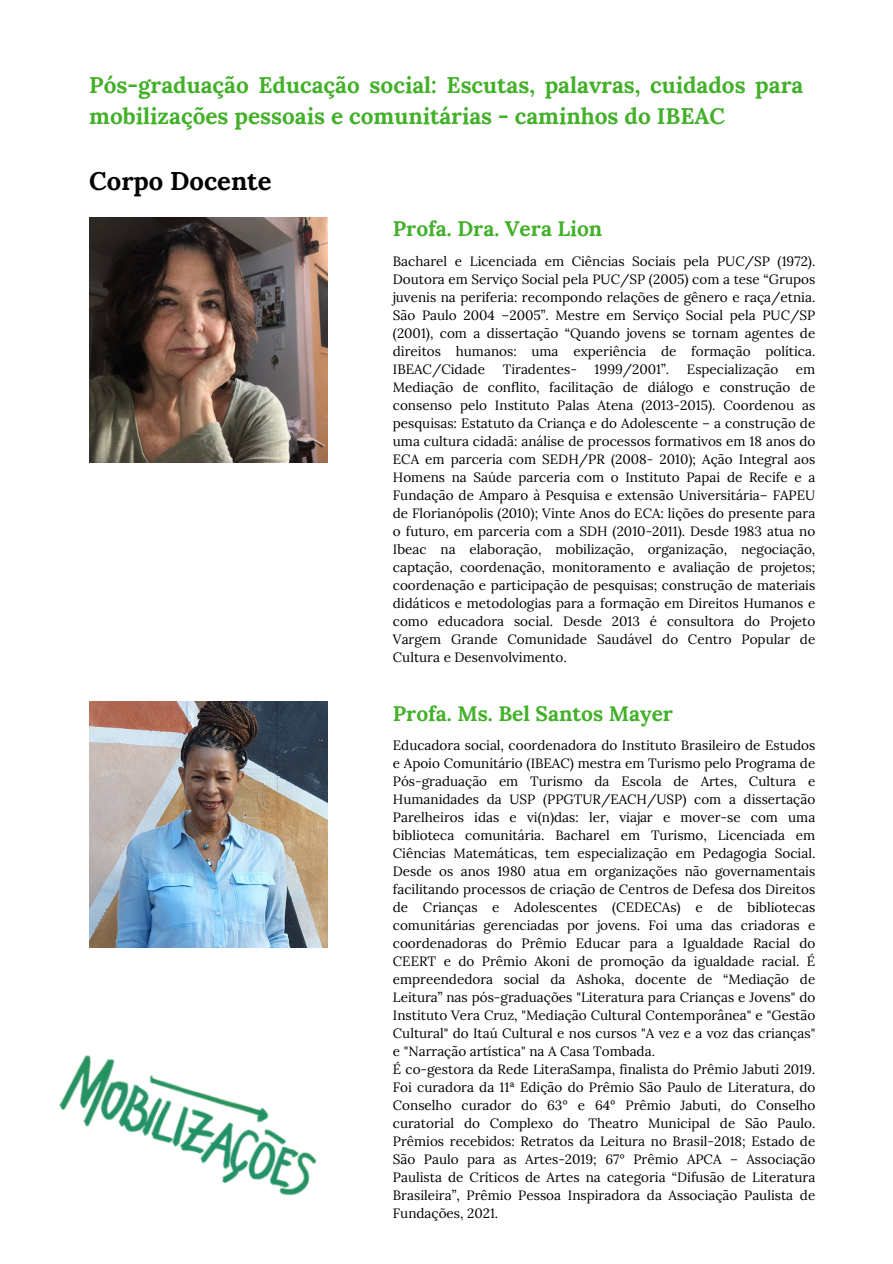
<style>
.page{position:relative;width:893px;height:1264px;background:#fff}
.page>*{position:absolute;margin:0;border:0;box-sizing:border-box;transform-origin:0 0}
.t1{font:700 25.5px "Lora";color:#000}
.t2{font:700 22.5px/31.5px "Lora";color:#43b02a}
.t3{font:700 21px "Lora";color:#43b02a}
.t4{font:13.5px/18px "Lora";color:#000;text-align:justify}
</style>
<div class="page">
<img style="left:89px;top:217px;width:239px;height:245px">
<img style="left:89px;top:702px;width:239px;height:245px">
<img style="left:59px;top:1055px;width:258px;height:141px">
<p class="t2" style="left:89px;top:69px;width:715px">Pós-graduação Educação social: Escutas, palavras, cuidados para mobilizações pessoais e comunitárias - caminhos do IBEAC</p>
<p class="t1" style="left:89px;top:164px;width:184px">Corpo Docente</p>
<p class="t3" style="left:393px;top:215px;width:211px">Profa. Dra. Vera Lion</p>
<p class="t4" style="left:393px;top:252px;width:424px">Bacharel e Licenciada em Ciências Sociais pela PUC/SP (1972).<br>Doutora em Serviço Social pela PUC/SP (2005) com a tese “Grupos juvenis na periferia: recompondo relações de gênero e raça/etnia.<br>São Paulo 2004 –2005”. Mestre em Serviço Social pela PUC/SP (2001), com a dissertação “Quando jovens se tornam agentes de direitos humanos: uma experiência de formação política.<br>IBEAC/Cidade</p>
<p class="t4" style="left:502px;top:360px;width:76px">Tiradentes-</p>
<p class="t4" style="left:594px;top:360px;width:76px">1999/2001”.</p>
<p class="t4" style="left:687px;top:360px;width:93px">Especialização</p>
<p class="t4" style="left:393px;top:360px;width:424px;text-indent:403px">em Mediação de conflito, facilitação de diálogo e construção de consenso pelo Instituto Palas Atena (2013-2015). Coordenou as pesquisas: Estatuto da Criança e do Adolescente – a construção de uma cultura cidadã: análise de processos formativos em 18 anos do ECA em parceria com SEDH/PR (2008- 2010); Ação Integral aos Homens na Saúde parceria com o Instituto Papai de Recife e a Fundação de Amparo à Pesquisa e extensão Universitária– FAPEU de Florianópolis (2010); Vinte Anos do ECA: lições do presente para o futuro, em parceria com a SDH (2010-2011). Desde 1983 atua no Ibeac na elaboração, mobilização, organização, negociação, captação, coordenação, monitoramento e avaliação de projetos; coordenação e participação de pesquisas; construção de materiais didáticos e metodologias para a formação em Direitos Humanos e como educadora social. Desde 2013 é consultora do Projeto Vargem Grande Comunidade Saudável do Centro Popular de Cultura e Desenvolvimento.</p>
<p class="t3" style="left:393px;top:700px;width:281px">Profa. Ms. Bel Santos Mayer</p>
<p class="t4" style="left:393px;top:736px;width:424px">Educadora social, coordenadora do Instituto Brasileiro de Estudos e Apoio Comunitário (IBEAC) mestra em Turismo pelo Programa de Pós-graduação em Turismo da Escola de Artes, Cultura e Humanidades da USP (PPGTUR/EACH/USP) com a dissertação Parelheiros idas e vi(n)das: ler, viajar e mover-se com uma biblioteca comunitária. Bacharel em Turismo, Licenciada em Ciências Matemáticas, tem especialização em Pedagogia Social.<br>Desde os anos 1980 atua em organizações não governamentais facilitando processos de criação de Centros de Defesa dos Direitos de Crianças e Adolescentes (CEDECAs) e de bibliotecas comunitárias gerenciadas por jovens. Foi uma das criadoras e coordenadoras do Prêmio Educar para a Igualdade Racial do CEERT e do Prêmio Akoni de promoção da igualdade racial. É empreendedora social da Ashoka, docente de “Mediação de Leitura” nas pós-graduações "Literatura para Crianças e Jovens" do Instituto Vera Cruz, "Mediação Cultural Contemporânea" e "Gestão Cultural" do Itaú Cultural e nos cursos "A vez e a voz das crianças" e "Narração artística" na A Casa Tombada.</p>
<p class="t4" style="left:393px;top:1060px;width:424px">É co-gestora da Rede LiteraSampa, finalista do Prêmio Jabuti 2019.<br>Foi curadora da 11ª Edição do Prêmio São Paulo de Literatura, do Conselho curador do 63° e 64° Prêmio Jabuti, do Conselho curatorial do Complexo do Theatro Municipal de São Paulo.<br>Prêmios recebidos: Retratos da Leitura no Brasil-2018; Estado de São Paulo para as Artes-2019; 67° Prêmio APCA – Associação Paulista de Críticos de Artes na categoria “Difusão de Literatura Brasileira”, Prêmio Pessoa Inspiradora da Associação Paulista de Fundações, 2021.</p>
</div>
